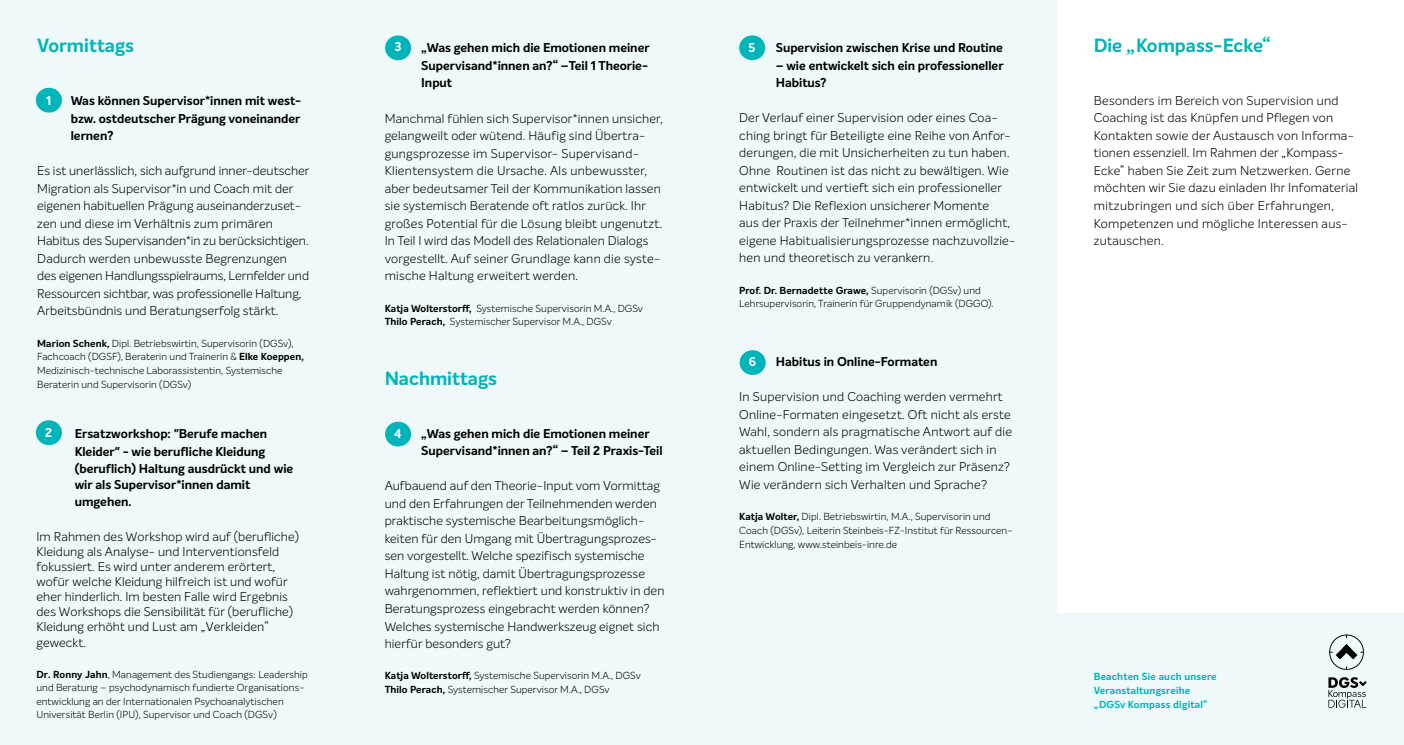
<style>
.page{position:relative;width:1404px;height:745px;background:#fff}
.page>*{position:absolute;margin:0;border:0;box-sizing:border-box;transform-origin:0 0}
.t1{font:700 18.75px "Intelo Alt";color:#00b5b9}
.t2{font:300 12.5px/17.5px "Intelo Alt";letter-spacing:.015em;color:#000}
.t3{font:700 12.5px/17.5px "Intelo Alt";color:#000}
.t4{font:700 12.5px "Intelo Alt";color:#fff}
.t5{font:300 10px/13.8px "Intelo Alt";letter-spacing:.01em;color:#000}
.t6{font:700 10px/13.8px "Intelo Alt";letter-spacing:.02em;color:#00b5b9}
.s1{font-weight:700}
</style>
<div class="page">
<div style="left:0;top:0;width:1056px;height:744px;background:#eff9f9"></div>
<div style="left:385px;top:35px;width:26px;height:25px;background:#00b5b9;border-radius:50%"></div>
<div style="left:385px;top:421px;width:26px;height:25px;background:#00b5b9;border-radius:50%"></div>
<div style="left:739px;top:35px;width:26px;height:25px;background:#00b5b9;border-radius:50%"></div>
<div style="left:739px;top:350px;width:26px;height:25px;background:#00b5b9;border-radius:50%"></div>
<div style="left:36px;top:88px;width:26px;height:24px;background:#00b5b9;border-radius:50%"></div>
<div style="left:36px;top:420px;width:26px;height:25px;background:#00b5b9;border-radius:50%"></div>
<div style="left:1056px;top:612px;width:347px;height:132px;background:#eff9f9"></div>
<svg style="left:1329px;top:634px;width:34px;height:35px"></svg>
<svg style="left:1328px;top:677px;width:38px;height:30px"></svg>
<h1 class="t1" style="left:37px;top:34px;width:98px">Vormittags</h1>
<p class="t4" style="left:46px;top:92px;width:7px">1</p>
<p class="t3" style="left:71px;top:92px;width:232px;text-align:justify">Was können Supervisor*innen mit west&shy;bzw. ostdeutscher Prägung voneinander lernen?</p>
<p class="t2" style="left:37px;top:162px;width:274px">Es ist unerlässlich, sich aufgrund inner-deutscher Migration als Supervisor*in und Coach mit der eigenen habituellen Prägung auseinanderzuset&shy;zen und diese im Verhältnis zum primären Habitus des Supervisanden*in zu berücksichtigen.<br>Dadurch werden unbewusste Begrenzungen<br>des eigenen Handlungsspielraums, Lernfelder und Ressourcen sichtbar, was professionelle Haltung, Arbeitsbündnis und Beratungserfolg stärkt.</p>
<p class="t5" style="left:37px;top:336px;width:268px"><span class="s1">Marion Schenk,</span> Dipl. Betriebswirtin, Supervisorin (DGSv), Fachcoach (DGSF), Beraterin und Trainerin &amp; <span class="s1">Elke Koeppen, </span>Medizinisch-technische Laborassistentin, Systemische Beraterin und Supervisorin (DGSv)</p>
<p class="t3" style="left:75px;top:425px;width:220px;line-height:16.8px">Ersatzworkshop: "Berufe machen<br>Kleider" - wie berufliche Kleidung (beruflich) Haltung ausdrückt und wie wir als Supervisor*innen damit umgehen.</p>
<p class="t2" style="left:36px;top:528px;width:264px;line-height:15px">Im Rahmen des Workshop wird auf (berufliche)<br>Kleidung als Analyse- und Interventionsfeld fokussiert. Es wird unter anderem erörtert, wofür welche Kleidung hilfreich ist und wofür eher hinderlich. Im besten Falle wird Ergebnis des Workshops die Sensibilität für (berufliche)<br>Kleidung erhöht und Lust am „Verkleiden“ geweckt.</p>
<p class="t5" style="left:36px;top:666px;width:273px"><span class="s1">Dr. Ronny Jahn</span>, Management des Studiengangs: Leadership und Beratung – psychodynamisch fundierte Organisations&shy;entwicklung an der Internationalen Psychoanalytischen Universität Berlin (IPU), Supervisor und Coach (DGSv)</p>
<p class="t4" style="left:45px;top:424px;width:8px">2</p>
<p class="t4" style="left:394px;top:39px;width:9px">3</p>
<p class="t3" style="left:421px;top:39px;width:230px;text-align:justify">„Was gehen mich die Emotionen meiner Supervisand*innen an?“ –Teil 1 Theorie-Input</p>
<p class="t2" style="left:384px;top:109px;width:279px">Manchmal fühlen sich Supervisor*innen unsicher, gelangweilt oder wütend. Häufig sind Übertra&shy;gungsprozesse im Supervisor- Supervisand-Klientensystem die Ursache. Als unbewusster, aber bedeutsamer Teil der Kommunikation lassen sie systemisch Beratende oft ratlos zurück. Ihr großes Potential für die Lösung bleibt ungenutzt.<br>In Teil I wird das Modell des Relationalen Dialogs vorgestellt. Auf seiner Grundlage kann die syste&shy;mische Haltung erweitert werden.</p>
<p class="t5" style="left:384px;top:301px;width:260px"><span class="s1">Katja Wolterstorff,</span> Systemische Supervisorin M.A., DGSv<br><span class="s1">Thilo Perach,</span> Systemischer Supervisor M.A., DGSv</p>
<h1 class="t1" style="left:384px;top:366px;width:114px">Nachmittags</h1>
<p class="t3" style="left:421px;top:424px;width:243px">„Was gehen mich die Emotionen meiner<br>Supervisand*innen an?“ – Teil 2 Praxis-Teil</p>
<p class="t2" style="left:384px;top:477px;width:281px">Aufbauend auf den Theorie-Input vom Vormittag und den Erfahrungen der Teilnehmenden werden praktische systemische Bearbeitungsmöglich&shy;keiten für den Umgang mit Übertragungsprozes&shy;sen vorgestellt. Welche spezifisch systemische Haltung ist nötig, damit Übertragungsprozesse wahrgenommen, reflektiert und konstruktiv in den Beratungsprozess eingebracht werden können?<br>Welches systemische Handwerkszeug eignet sich hierfür besonders gut?</p>
<p class="t5" style="left:384px;top:668px;width:257px"><span class="s1">Katja Wolterstorff,</span> Systemische Supervisorin M.A., DGSv<br><span class="s1">Thilo Perach,</span> Systemischer Supervisor M.A., DGSv</p>
<p class="t4" style="left:394px;top:425px;width:9px">4</p>
<p class="t3" style="left:775px;top:39px;width:228px">Supervision zwischen Krise und Routine</p>
<p class="t3" style="left:775px;top:57px;width:229px">– wie entwickelt sich ein professioneller<br>Habitus?</p>
<p class="t2" style="left:739px;top:109px;width:278px">Der Verlauf einer Supervision oder eines Coa&shy;ching bringt für Beteiligte eine Reihe von Anfor&shy;derungen, die mit Unsicherheiten zu tun haben.<br>Ohne Routinen ist das nicht zu bewältigen. Wie entwickelt und vertieft sich ein professioneller Habitus? Die Reflexion unsicherer Momente<br>aus der Praxis der Teilnehmer*innen ermöglicht, eigene Habitualisierungsprozesse nachzuvollzie&shy;hen und theoretisch zu verankern.</p>
<p class="t5" style="left:739px;top:283px;width:255px"><span class="s1">Prof. Dr. Bernadette Grawe,</span> Supervisorin (DGSv) und<br>Lehrsupervisorin, Trainerin für Gruppendynamik (DGGO).</p>
<p class="t4" style="left:748px;top:40px;width:8px">5</p>
<p class="t4" style="left:748px;top:353px;width:9px">6</p>
<p class="t3" style="left:775px;top:353px;width:163px">Habitus in Online-Formaten</p>
<p class="t2" style="left:739px;top:388px;width:274px">In Supervision und Coaching werden vermehrt Online-Formaten eingesetzt. Oft nicht als erste Wahl, sondern als pragmatische Antwort auf die aktuellen Bedingungen. Was verändert sich in einem Online-Setting im Vergleich zur Präsenz?<br>Wie verändern sich Verhalten und Sprache?</p>
<p class="t5" style="left:739px;top:509px;width:275px"><span class="s1">Katja Wolter,</span> Dipl. Betriebswirtin, M.A., Supervisorin und<br>Coach (DGSv), Leiterin Steinbeis-FZ-Institut für Ressourcen-<br>Entwicklung, www.steinbeis-inre.de</p>
<h1 class="t1" style="left:1093px;top:34px;width:178px">Die „Kompass-Ecke“</h1>
<p class="t2" style="left:1093px;top:92px;width:266px">Besonders im Bereich von Supervision und Coaching ist das Knüpfen und Pflegen von Kontakten sowie der Austausch von Informa&shy;tionen essenziell. Im Rahmen der „Kompass-Ecke“ haben Sie Zeit zum Netzwerken. Gerne möchten wir Sie dazu einladen Ihr Infomaterial mitzubringen und sich über Erfahrungen, Kompetenzen und mögliche Interessen aus&shy;zutauschen.</p>
<p class="t6" style="left:1093px;top:669px;width:124px">Beachten Sie auch unsere<br>Veranstaltungsreihe „DGSv Kompass digital“</p>
</div>
